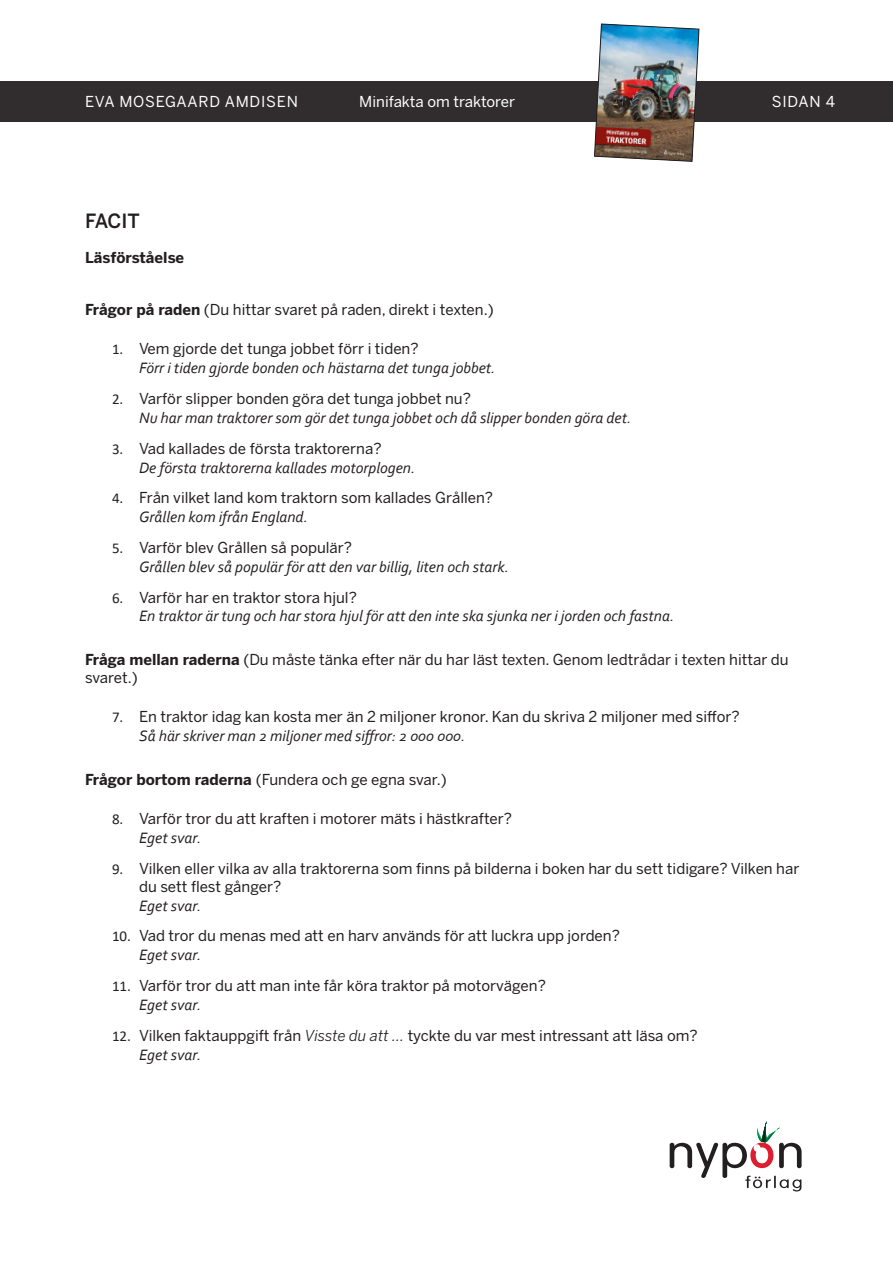
<style>
.page{position:relative;width:893px;height:1263px;background:#fff}
.page>*{position:absolute;margin:0;border:0;box-sizing:border-box;transform-origin:0 0}
.t1{font:500 19.5px "Benton Sans";letter-spacing:-.02em;color:#231f20}
.Svar{font:italic 15.75px "Corbel";color:#231f20}
.Mellanrubrik{font:15px/18px "Benton Sans";color:#231f20}
.t2{font:15px "Benton Sans";letter-spacing:.01em;color:#fff}
.t3{font:15px "Benton Sans";letter-spacing:.05em;color:#fff}
.Mellanrubrik-2{font:700 15px "Benton Sans";color:#231f20}
.s1{font-weight:700}
.s2{font-family:"Calibri"}
.s3{font-style:italic}
</style>
<div class="page">
<div style="left:0;top:81px;width:893px;height:40px;background:#312c2d"></div>
<svg style="left:670px;top:1121px;width:132px;height:70px"></svg>
<img style="left:594px;top:23px;width:105px;height:139px">
<p class="t3" style="left:85px;top:93px;width:214px">EVA MOSEGAARD AMDISEN</p>
<p class="t2" style="left:359px;top:93px;width:157px">Minifakta om traktorer</p>
<p class="t2" style="left:772px;top:93px;width:65px">SIDAN 4</p>
<h1 class="t1" style="left:85px;top:210px;width:56px">FACIT</h1>
<p class="Mellanrubrik-2" style="left:85px;top:249px;width:101px">Läsförståelse</p>
<p class="Mellanrubrik" style="left:85px;top:301px;width:410px"><span class="s1">Frågor på raden</span> (Du hittar svaret på raden, direkt i texten.)</p>
<p class="Mellanrubrik" style="left:112px;top:340px;width:308px"><span class="s2">1.</span> Vem gjorde det tunga jobbet förr i tiden?</p>
<p class="Svar" style="left:139px;top:358px;width:358px">Förr i tiden gjorde bonden och hästarna det tunga jobbet.</p>
<p class="Mellanrubrik" style="left:112px;top:390px;width:360px"><span class="s2">2.</span> Varför slipper bonden göra det tunga jobbet nu?</p>
<p class="Svar" style="left:139px;top:408px;width:494px">Nu har man traktorer som gör det tunga jobbet och då slipper bonden göra det.</p>
<p class="Mellanrubrik" style="left:112px;top:439px;width:271px"><span class="s2">3.</span> Vad kallades de första traktorerna?</p>
<p class="Svar" style="left:139px;top:457px;width:278px">De första traktorerna kallades motorplogen.</p>
<p class="Mellanrubrik" style="left:112px;top:489px;width:383px"><span class="s2">4.</span> Från vilket land kom traktorn som kallades Grållen?</p>
<p class="Svar" style="left:139px;top:507px;width:171px">Grållen kom ifrån England.</p>
<p class="Mellanrubrik" style="left:112px;top:539px;width:242px"><span class="s2">5.</span> Varför blev Grållen så populär?</p>
<p class="Svar" style="left:139px;top:557px;width:371px">Grållen blev så populär för att den var billig, liten och stark.</p>
<p class="Mellanrubrik" style="left:112px;top:588px;width:246px"><span class="s2">6.</span> Varför har en traktor stora hjul?</p>
<p class="Svar" style="left:139px;top:606px;width:537px">En traktor är tung och har stora hjul för att den inte ska sjunka ner i jorden och fastna.</p>
<p class="Mellanrubrik" style="left:85px;top:651px;width:705px"><span class="s1">Fråga mellan raderna</span> (Du måste tänka efter när du har läst texten. Genom ledtrådar i texten hittar du svaret.)</p>
<p class="Mellanrubrik" style="left:112px;top:708px;width:629px"><span class="s2">7.</span> En traktor idag kan kosta mer än 2 miljoner kronor. Kan du skriva 2 miljoner med siffor?</p>
<p class="Svar" style="left:139px;top:726px;width:328px">Så här skriver man 2 miljoner med siffror: 2 000 000.</p>
<p class="Mellanrubrik" style="left:85px;top:770px;width:363px"><span class="s1">Frågor bortom raderna</span> (Fundera och ge egna svar.)</p>
<p class="Mellanrubrik" style="left:112px;top:810px;width:402px"><span class="s2">8.</span> Varför tror du att kraften i motorer mäts i hästkrafter?</p>
<p class="Svar" style="left:139px;top:828px;width:64px">Eget svar.</p>
<p class="Mellanrubrik" style="left:139px;top:859px;width:662px;text-indent:-27px"><span class="s2">9.</span> Vilken eller vilka av alla traktorerna som finns på bilderna i boken har du sett tidigare? Vilken har du sett flest gånger?</p>
<p class="Svar" style="left:139px;top:895px;width:64px">Eget svar.</p>
<p class="Mellanrubrik" style="left:112px;top:927px;width:509px"><span class="s2">10.</span> Vad tror du menas med att en harv används för att luckra upp jorden?</p>
<p class="Svar" style="left:139px;top:945px;width:64px">Eget svar.</p>
<p class="Mellanrubrik" style="left:112px;top:977px;width:435px"><span class="s2">11.</span> Varför tror du att man inte får köra traktor på motorvägen?</p>
<p class="Svar" style="left:139px;top:995px;width:64px">Eget svar.</p>
<p class="Mellanrubrik" style="left:112px;top:1026px;width:587px"><span class="s2">12.</span> Vilken faktauppgift från <span class="s3">Visste du att …</span> tyckte du var mest intressant att läsa om?</p>
<p class="Svar" style="left:139px;top:1044px;width:64px">Eget svar.</p>
</div>
